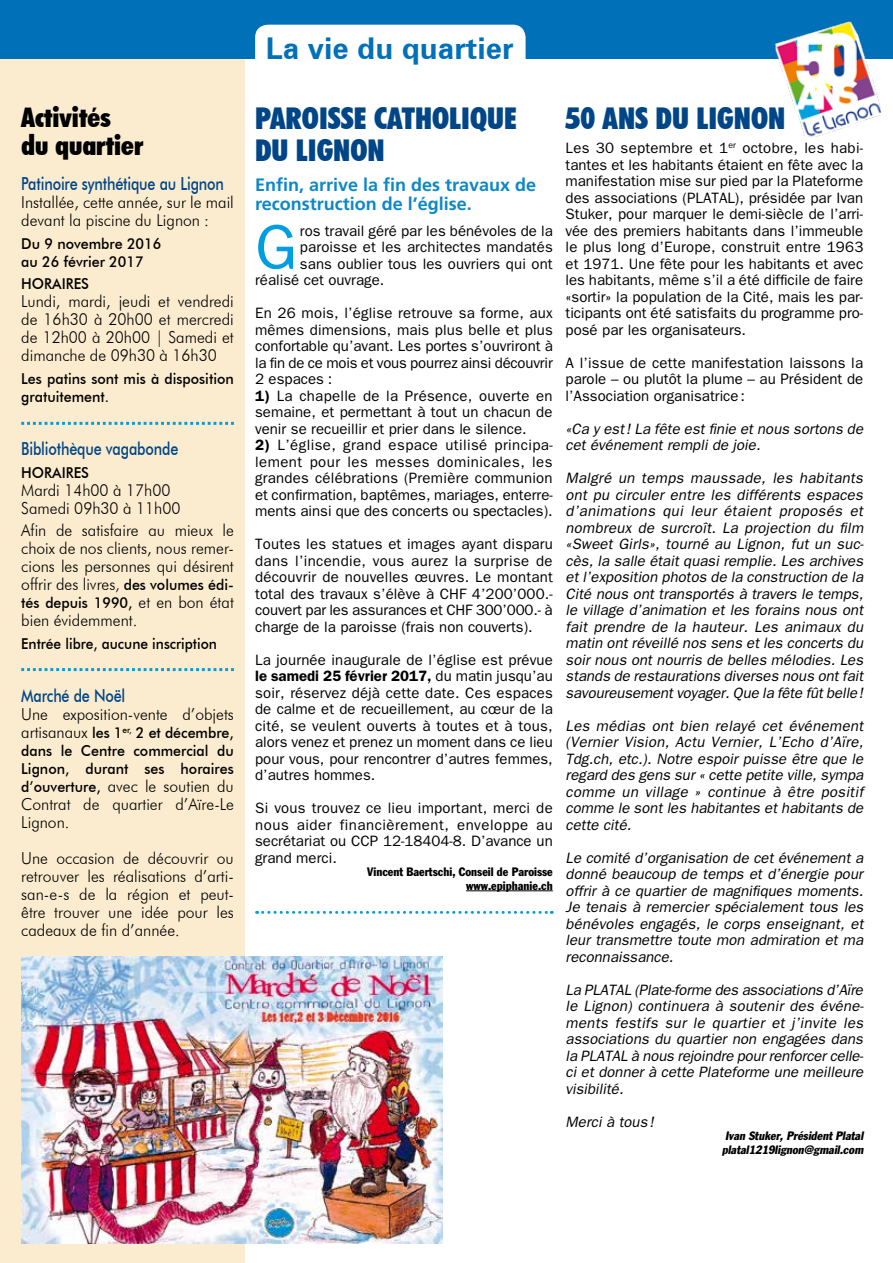
<style>
.page{position:relative;width:893px;height:1263px;background:#fff}
.page>*{position:absolute;margin:0;border:0;box-sizing:border-box;transform-origin:0 0}
.t1{font:63px "Franklin Gothic";color:#009ee0}
.t2{font:900 condensed 30px/31.5px "Futura BT";color:#004687}
.t3{font:700 30px "Zurich BT";color:#0071b9}
.t4{font:900 condensed 27px/28.5px "Futura BT";color:#000}
.t5{font:500 18px "Futura BT";letter-spacing:-.01em;color:#004687;scale:.8 1}
.t6{font:700 18px/19.5px "Frutiger";color:#0d88c6}
.t7{font:300 16.5px/18px "Futura BT";color:#000;text-align:justify;scale:.95 1}
.t8{font:15px/16.5px "Franklin Gothic";color:#000;text-align:justify}
.t9{font:italic 15px/16.5px "Franklin Gothic";color:#000;text-align:justify}
.t10{font:500 15px/18px "Futura BT";color:#000;scale:.95 1}
.t11{font:500 15px "Futura BT";color:#000;scale:.92 1}
.t12{font:italic condensed 12px/13.5px "Franklin Gothic";color:#000}
.t13{font:condensed 12px/13.5px "Franklin Gothic";color:#000;text-align:right}
.s1{font-size:15px}
.s2{font-weight:500;font-size:15px}
.s3{font-weight:300;font-size:16.5px}
.s4{font-weight:600}
</style>
<div class="page">
<div style="left:0;top:0;width:245px;height:1263px;background:#fceccf"></div>
<div style="left:0;top:0;width:893px;height:59px;background:#0071b9"></div>
<img style="left:775px;top:21px;width:106px;height:116px">
<div style="left:255px;top:25px;width:271px;height:34px;background:#fff"></div>
<hr style="left:466px;top:890px;width:87px;height:1px;background:#000">
<svg style="left:257px;top:911px;width:295px;height:3px"></svg>
<svg style="left:21px;top:422px;width:213px;height:3px"></svg>
<svg style="left:21px;top:668px;width:213px;height:3px"></svg>
<img style="left:21px;top:956px;width:421px;height:287px">
<h3 class="t4" style="left:21px;top:103px;width:124px">Activités du quartier</h3>
<p class="t5" style="left:21px;top:173px;width:255px">Patinoire synthétique au Lignon</p>
<p class="t7" style="left:21px;top:193px;width:225px">Installée, cette année, sur le mail devant la piscine du Lignon :</p>
<p class="t10" style="left:21px;top:234px;width:149px">Du 9 novembre 2016 au 26 février 2017</p>
<p class="t10" style="left:21px;top:275px;width:73px">HORAIRES</p>
<p class="t7" style="left:21px;top:292px;width:225px">Lundi, mardi, jeudi et vendredi de 16h30 à 20h00 et mercredi de 12h00 à 20h00 | Samedi et dimanche de 09h30 à 16h30</p>
<p class="t10" style="left:21px;top:369px;width:225px">Les patins sont mis à disposition gratuitement.</p>
<p class="t5" style="left:21px;top:438px;width:198px">Bibliothèque vagabonde</p>
<p class="t10" style="left:21px;top:463px;width:73px">HORAIRES</p>
<p class="t7" style="left:21px;top:481px;width:169px">Mardi 14h00 à 17h00<br>Samedi 09h30 à 11h00</p>
<p class="t7" style="left:21px;top:521px;width:225px">Afin de satisfaire au mieux le choix de nos clients, nous remer&shy;cions les personnes qui désirent offrir des livres<span class="s1">,</span> <span class="s2">des volumes édi-</span></p>
<p class="t10" style="left:21px;top:594px;width:225px">tés depuis 1990, <span class="s3">et en bon état</span></p>
<p class="t7" style="left:21px;top:611px;width:124px">bien évidemment.</p>
<p class="t11" style="left:21px;top:634px;width:214px">Entrée libre, aucune inscription</p>
<p class="t5" style="left:21px;top:685px;width:132px">Marché de Noël</p>
<p class="t7" style="left:21px;top:705px;width:225px">Une exposition-vente d’objets</p>
<p class="t10" style="left:21px;top:724px;width:225px;text-align:justify"><span class="s3">artisanaux</span> les 1<sup>er,</sup> 2 et décembre, dans le Centre commercial du Lignon, durant ses horaires</p>
<p class="t7" style="left:21px;top:777px;width:225px"><span class="s2">d’ouverture,</span> avec le soutien du Contrat de quartier d’Aïre-Le Lignon.</p>
<p class="t7" style="left:21px;top:849px;width:225px">Une occasion de découvrir ou retrouver les réalisations d’arti&shy;san-e-s de la région et peut&shy;être trouver une idée pour les cadeaux de fin d’année.</p>
<h2 class="t3" style="left:266px;top:30px;width:249px">La vie du quartier</h2>
<h2 class="t2" style="left:255px;top:102px;width:263px">PAROISSE CATHOLIQUE<br>DU LIGNON</h2>
<h2 class="t2" style="left:566px;top:103px;width:221px">50 ANS DU LIGNON</h2>
<p class="t6" style="left:255px;top:175px;width:283px">Enfin, arrive la fin des travaux de reconstruction de l’église.</p>
<h1 class="t1" style="left:255px;top:211px;width:43px">G</h1>
<p class="t8" style="left:300px;top:222px;width:254px">ros travail géré par les bénévoles de la</p>
<p class="t8" style="left:566px;top:139px;width:299px">Les 30 septembre et 1<sup>er</sup> octobre, les habi&shy;tantes et les habitants étaient en fête avec la manifestation mise sur pied par la Plateforme des associations (PLATAL), présidée par Ivan Stuker, pour marquer le demi-siècle de l’arri&shy;vée des premiers habitants dans l’immeuble le plus long d’Europe, construit entre 1963 et 1971. Une fête pour les habitants et avec les habitants, même s’il a été difficile de faire «sortir» la population de la Cité, mais les par&shy;ticipants ont été satisfaits du programme pro&shy;posé par les organisateurs.</p>
<p class="t8" style="left:566px;top:354px;width:299px">A l’issue de cette manifestation laissons la parole – ou plutôt la plume – au Président de l’Association organisatrice:</p>
<p class="t9" style="left:566px;top:420px;width:302px">«Ca y est! La fête est finie et nous sortons de cet événement rempli de joie.</p>
<p class="t9" style="left:566px;top:469px;width:302px">Malgré un temps maussade, les habitants ont pu circuler entre les différents espaces d’animations qui leur étaient proposés et nombreux de surcroît. La projection du film «Sweet Girls», tourné au Lignon, fut un suc&shy;cès, la salle était quasi remplie. Les archives et l’exposition photos de la construction de la Cité nous ont transportés à travers le temps, le village d’animation et les forains nous ont fait prendre de la hauteur. Les animaux du matin ont réveillé nos sens et les concerts du soir nous ont nourris de belles mélodies. Les stands de restaurations diverses nous ontfait savoureusementvoyager.Que la fête fûtbelle!</p>
<p class="t9" style="left:566px;top:717px;width:302px">Les médias ont bien relayé cet événement (Vernier Vision, Actu Vernier, L’Echo d’Aïre, Tdg.ch, etc.). Notre espoir puisse être que le regard des gens sur« cette petite ville,sympa comme un village » continue à être positif comme le sont les habitantes et habitants de cette cité.</p>
<p class="t9" style="left:566px;top:849px;width:302px">Le comité d’organisation de cet événement a donné beaucoup de temps et d’énergie pour offrir à ce quartier de magnifiques moments.<br>Je tenais à remercier spécialement tous les bénévoles engagés, le corps enseignant, et leur transmettre toute mon admiration et ma reconnaissance.</p>
<p class="t9" style="left:566px;top:981px;width:302px">La PLATAL (Plate-forme des associations d’Aïre le Lignon) continuera à soutenir des événe&shy;ments festifs sur le quartier et j ’invite les associations du quartier non engagées dans la PLATAL à nous rejoindre pourrenforcercelle&shy;ci et donner à cette Plateforme une meilleure visibilité.</p>
<p class="t9" style="left:566px;top:1113px;width:93px">Merci à tous!</p>
<p class="t12" style="left:722px;top:1129px;width:145px">Ivan Stuker,PrésidentPlatal platal1219lignon@gmail.com</p>
<p class="t8" style="left:300px;top:238px;width:254px">paroisse et les architectes mandatés</p>
<p class="t8" style="left:300px;top:255px;width:254px">sans oublier tous les ouvriers qui ont</p>
<p class="t8" style="left:255px;top:271px;width:131px">réalisé cet ouvrage.</p>
<p class="t8" style="left:255px;top:304px;width:299px">En 26 mois, l’église retrouve sa forme, aux mêmes dimensions, mais plus belle et plus confortable qu’avant. Les portes s’ouvriront à la fin de ce mois et vous pourrez ainsi découvrir 2 espaces :</p>
<p class="t8" style="left:255px;top:387px;width:299px"><span class="s4">1)</span> La chapelle de la Présence, ouverte en semaine, et permettant à tout un chacun de venir se recueillir et prier dans le silence.</p>
<p class="t8" style="left:255px;top:436px;width:299px"><span class="s4">2)</span> L’église, grand espace utilisé principa&shy;lement pour les messes dominicales, les grandes célébrations (Première communion et confirmation, baptêmes, mariages, enterre&shy;ments ainsi que des concerts ou spectacles).</p>
<p class="t8" style="left:255px;top:535px;width:299px">Toutes les statues et images ayant disparu dans l’incendie, vous aurez la surprise de découvrir de nouvelles œuvres. Le montant total des travaux s’élève à CHF 4’200’000.- couvert par les assurances et CHF 300’000.- à charge de la paroisse (frais non couverts).</p>
<p class="t8" style="left:255px;top:651px;width:299px">La journée inaugurale de l’église est prévue <span class="s4">le samedi 25 février 2017,</span> du matin jusqu’au soir, réservez déjà cette date. Ces espaces de calme et de recueillement, au cœur de la cité, se veulent ouverts à toutes et à tous, alors venez et prenez un moment dans ce lieu pour vous, pour rencontrer d’autres femmes, d’autres hommes.</p>
<p class="t8" style="left:255px;top:799px;width:299px">Si vous trouvez ce lieu important, merci de nous aider financièrement, enveloppe au secrétariat ou CCP 12-18404-8. D’avance un grand merci.</p>
<p class="t13" style="left:367px;top:865px;width:187px">Vincent Baertschi, Conseil de Paroisse www.epiphanie.ch</p>
</div>
